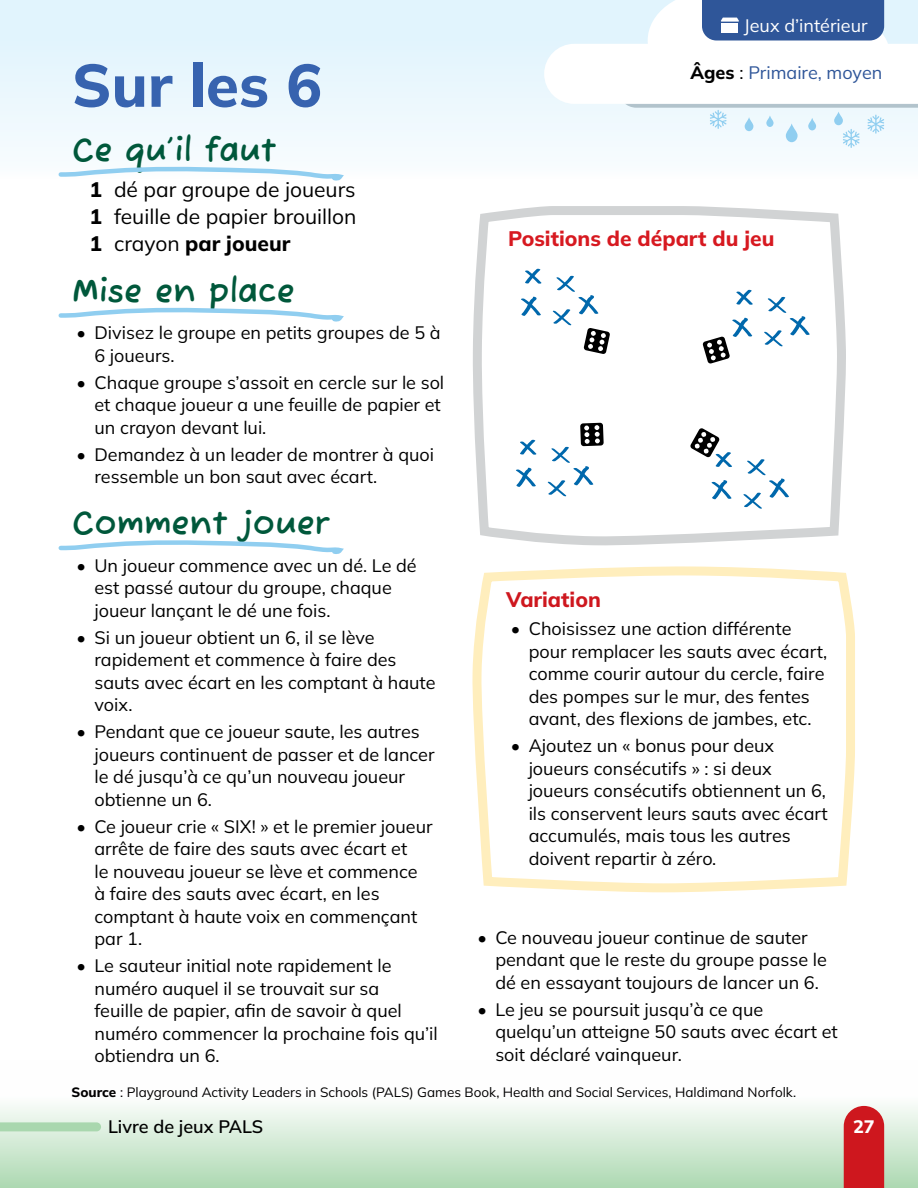
<style>
.page{position:relative;width:918px;height:1188px;background:#fff}
.page>*{position:absolute;margin:0;border:0;box-sizing:border-box;transform-origin:0 0}
.t1{font:800 60px "Mulish";color:#3763af}
.t2{font:700 33px "Fuzzy Bubbles";color:#00583b}
.p_Whats_needed_list{font:21px "Mulish";color:#000}
.t3{font:800 21px "Mulish";color:#d71920}
.p_Whats_needed_list-2{font:800 21px "Mulish";color:#000}
.t4{font:800 21px "Mulish";color:#ce171e}
.t5{font:18px/22.5px "Mulish";color:#000}
.t6{font:18px "Mulish";color:#2f5699}
.t7{font:600 18px "Mulish";color:#000}
.t8{font:18px "Mulish";color:#fff}
.t9{font:800 18px "Mulish";color:#fff}
.p_Source_footnote{font:13.5px "Mulish";color:#000}
.s1{font-weight:800}
.s2{font-weight:400}
.s3{font-weight:800;color:#000}
.s4{color:#000}
</style>
<div class="page">
<div style="left:0;top:1061px;width:918px;height:127px;background:linear-gradient(to bottom,#fff,#b2dbb7)"></div>
<div style="left:844px;top:1106px;width:40px;height:82px;background:#ce171e"></div>
<svg style="left:0;top:1122px;width:101px;height:9px"></svg>
<div style="left:0;top:0;width:918px;height:179px;background:linear-gradient(to bottom,#ddf2fd,#f9fcfe)"></div>
<svg style="left:473px;top:206px;width:373px;height:340px"></svg>
<svg style="left:520px;top:297px;width:21px;height:19px"></svg>
<svg style="left:524px;top:269px;width:18px;height:15px"></svg>
<svg style="left:515px;top:468px;width:21px;height:19px"></svg>
<svg style="left:519px;top:440px;width:18px;height:15px"></svg>
<svg style="left:736px;top:290px;width:17px;height:15px"></svg>
<svg style="left:764px;top:297px;width:46px;height:49px"></svg>
<svg style="left:711px;top:480px;width:21px;height:20px"></svg>
<svg style="left:743px;top:459px;width:46px;height:50px"></svg>
<svg style="left:553px;top:276px;width:57px;height:78px"></svg>
<svg style="left:548px;top:423px;width:56px;height:73px"></svg>
<svg style="left:703px;top:318px;width:50px;height:46px"></svg>
<svg style="left:690px;top:428px;width:42px;height:39px"></svg>
<svg style="left:472px;top:566px;width:383px;height:327px"></svg>
<svg style="left:56px;top:165px;width:291px;height:16px"></svg>
<svg style="left:58px;top:307px;width:286px;height:15px"></svg>
<svg style="left:58px;top:540px;width:286px;height:14px"></svg>
<svg style="left:544px;top:0;width:374px;height:148px"></svg>
<h2 class="t1" style="left:72px;top:45px;width:252px">Sur les 6</h2>
<h3 class="t2" style="left:72px;top:121px;width:206px">Ce qu’il faut</h3>
<p class="p_Whats_needed_list" style="left:89px;top:175px;width:268px"><span class="s1">1</span> dé par groupe de joueurs</p>
<p class="p_Whats_needed_list" style="left:89px;top:202px;width:269px"><span class="s1">1</span> feuille de papier brouillon</p>
<p class="p_Whats_needed_list-2" style="left:89px;top:229px;width:202px">1 <span class="s2">crayon</span> par joueur</p>
<h3 class="t2" style="left:72px;top:262px;width:225px">Mise en place</h3>
<p class="t5" style="left:94px;top:321px;width:348px;text-indent:-18px">• Divisez le groupe en petits groupes de 5 à<br>6 joueurs.</p>
<p class="t5" style="left:94px;top:371px;width:351px;text-indent:-18px">• Chaque groupe s’assoit en cercle sur le sol et chaque joueur a une feuille de papier et un crayon devant lui.</p>
<p class="t5" style="left:94px;top:443px;width:341px;text-indent:-18px">• Demandez à un leader de montrer à quoi ressemble un bon saut avec écart.</p>
<h3 class="t2" style="left:72px;top:495px;width:258px">Comment jouer</h3>
<p class="t5" style="left:94px;top:554px;width:324px;text-indent:-18px">• Un joueur commence avec un dé. Le dé est passé autour du groupe, chaque joueur lançant le dé une fois.</p>
<p class="t5" style="left:94px;top:626px;width:343px;text-indent:-18px">• Si un joueur obtient un 6, il se lève rapidement et commence à faire des sauts avec écart en les comptant à haute voix.</p>
<p class="t5" style="left:94px;top:720px;width:342px;text-indent:-18px">• Pendant que ce joueur saute, les autres joueurs continuent de passer et de lancer le dé jusqu’à ce qu’un nouveau joueur obtienne un 6.</p>
<p class="t5" style="left:94px;top:815px;width:340px;text-indent:-18px">• Ce joueur crie « SIX! » et le premier joueur arrête de faire des sauts avec écart et<br>le nouveau joueur se lève et commence à faire des sauts avec écart, en les comptant à haute voix en commençant par 1.</p>
<p class="t5" style="left:94px;top:954px;width:345px;text-indent:-18px">• Le sauteur initial note rapidement le numéro auquel il se trouvait sur sa<br>feuille de papier, afin de savoir à quel numéro commencer la prochaine fois qu’il obtiendra un 6.</p>
<p class="t8" style="left:744px;top:13px;width:125px">Jeux d’intérieur</p>
<p class="t6" style="left:691px;top:60px;width:193px"><span class="s3">Âges</span> <span class="s4">:</span> Primaire, moyen</p>
<p class="t3" style="left:508px;top:225px;width:268px">Positions de départ du jeu</p>
<h4 class="t4" style="left:506px;top:585px;width:96px">Variation</h4>
<p class="t5" style="left:529px;top:617px;width:300px;text-indent:-18px">• Choisissez une action différente pour remplacer les sauts avec écart, comme courir autour du cercle, faire des pompes sur le mur, des fentes avant, des flexions de jambes, etc.</p>
<p class="t5" style="left:529px;top:734px;width:301px;text-indent:-18px">• Ajoutez un « bonus pour deux joueurs consécutifs » : si deux joueurs consécutifs obtiennent un 6, ils conservent leurs sauts avec écart accumulés, mais tous les autres doivent repartir à zéro.</p>
<p class="t5" style="left:495px;top:926px;width:333px;text-indent:-18px">• Ce nouveau joueur continue de sauter pendant que le reste du groupe passe le dé en essayant toujours de lancer un 6.</p>
<p class="t5" style="left:495px;top:998px;width:344px;text-indent:-18px">• Le jeu se poursuit jusqu’à ce que quelqu’un atteigne 50 sauts avec écart et soit déclaré vainqueur.</p>
<p class="p_Source_footnote" style="left:71px;top:1083px;width:726px"><span class="s1">Source</span> : Playground Activity Leaders in Schools (PALS) Games Book, Health and Social Services, Haldimand Norfolk.</p>
<p class="t7" style="left:108px;top:1114px;width:157px">Livre de jeux PALS</p>
<p class="t9" style="left:853px;top:1114px;width:23px">27</p>
</div>
